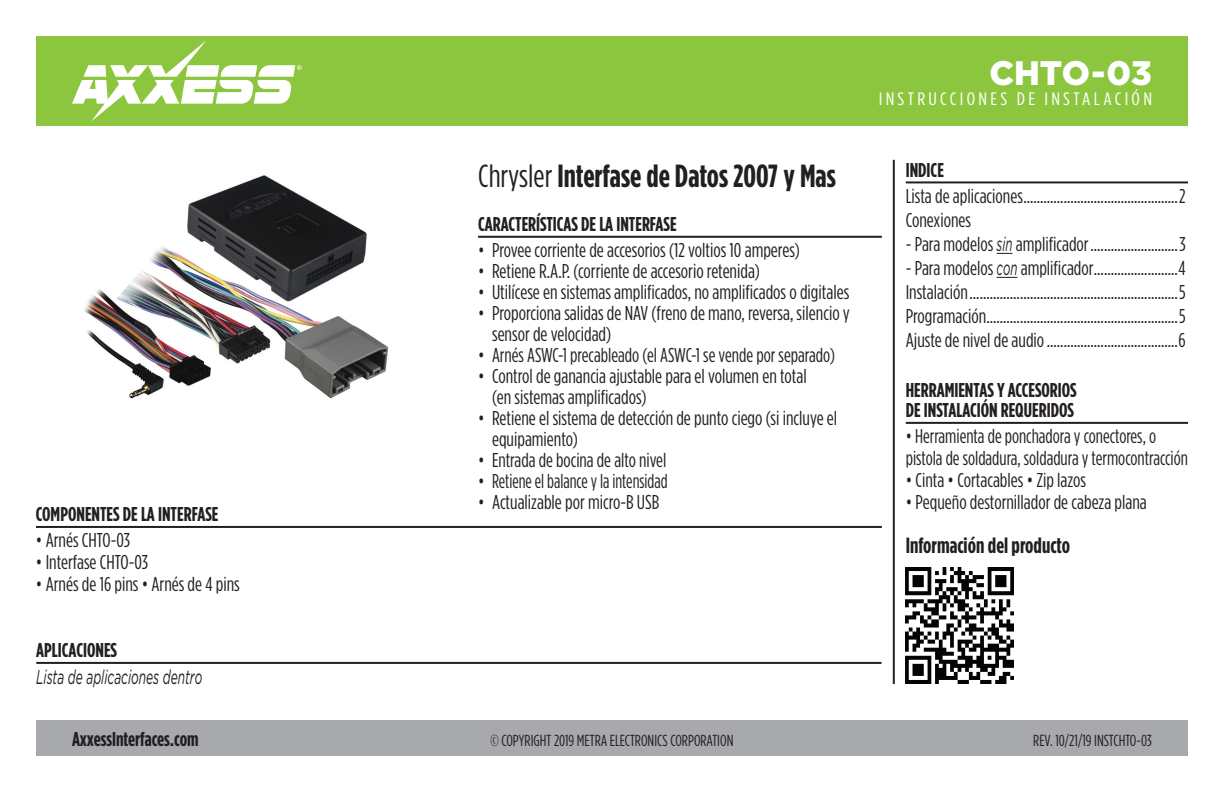
<style>
.page{position:relative;width:1224px;height:792px;background:#fff}
.page>*{position:absolute;margin:0;border:0;box-sizing:border-box;transform-origin:0 0}
.t1{font:900 34px "Gotham";letter-spacing:-.01em;color:#fff}
.t2{font:700 32px "Gotham Condensed";color:#231f20}
.t3{font:700 22px "Gotham Condensed";color:#231f20}
.t4{font:20px/24px "Gotham Condensed";color:#231f20}
.t5{font:700 20px/20px "Gotham Condensed";color:#231f20}
.t6{font:20px/22px "Gotham Condensed";color:#231f20;scale:.96 1}
.t7{font:italic 20px "Gotham";color:#231f20;scale:.6 1}
.t8{font:18px "Gotham Condensed";letter-spacing:.16em;color:#fff;scale:1.14 1}
.t9{font:16px "Gotham Condensed";color:#231f20}
.s1{font-weight:400}
.s2{font-family:"Gotham";font-style:italic}
</style>
<div class="page">
<div style="left:36px;top:720px;width:1152px;height:36px;background:#a8a9ad"></div>
<hr style="left:893px;top:160px;width:2px;height:524px;background:#231f20">
<div style="left:36px;top:36px;width:1152px;height:90px;background:#8bc63e"></div>
<svg style="left:72px;top:40px;width:230px;height:82px"></svg>
<img style="left:906px;top:568px;width:107px;height:116px">
<hr style="left:478px;top:236px;width:404px;height:2px;background:#231f20">
<hr style="left:36px;top:526px;width:846px;height:2px;background:#231f20">
<hr style="left:906px;top:422px;width:282px;height:2px;background:#231f20">
<svg style="left:997px;top:253px;width:16px;height:1px"></svg>
<svg style="left:997px;top:277px;width:21px;height:1px"></svg>
<hr style="left:906px;top:181px;width:282px;height:2px;background:#231f20">
<img style="left:84px;top:175px;width:305px;height:224px">
<hr style="left:36px;top:662px;width:846px;height:2px;background:#231f20">
<p class="t5" style="left:36px;top:503px;width:184px">COMPONENTES DE LA INTERFASE</p>
<p class="t4" style="left:36px;top:527px;width:96px">• Arnés CHTO-03</p>
<p class="t4" style="left:36px;top:549px;width:114px">• Interfase CHTO-03</p>
<p class="t4" style="left:36px;top:571px;width:205px">• Arnés de 16 pins • Arnés de 4 pins</p>
<p class="t5" style="left:36px;top:640px;width:82px">APLICACIONES</p>
<p class="t7" style="left:36px;top:665px;width:278px">Lista de aplicaciones dentro</p>
<h2 class="t2" style="left:478px;top:158px;width:359px"><span class="s1">Chrysler</span> Interfase de Datos 2007 y Mas</h2>
<p class="t5" style="left:478px;top:213px;width:200px">CARACTERÍSTICAS DE LA INTERFASE</p>
<p class="t4" style="left:478px;top:238px;width:323px">• Provee corriente de accesorios (12 voltios 10 amperes)</p>
<p class="t4" style="left:478px;top:259px;width:283px">• Retiene R.A.P. (corriente de accesorio retenida)</p>
<p class="t4" style="left:478px;top:280px;width:373px">• Utilícese en sistemas amplificados, no amplificados o digitales</p>
<p class="t4" style="left:492px;top:302px;width:359px;line-height:21px;text-indent:-14px">• Proporciona salidas de NAV (freno de mano, reversa, silencio y sensor de velocidad)</p>
<p class="t4" style="left:478px;top:343px;width:358px">• Arnés ASWC-1 precableado (el ASWC-1 se vende por separado)</p>
<p class="t4" style="left:492px;top:365px;width:316px;line-height:21px;text-indent:-14px">• Control de ganancia ajustable para el volumen en total (en sistemas amplificados)</p>
<p class="t4" style="left:492px;top:407px;width:347px;line-height:21px;text-indent:-14px">• Retiene el sistema de detección de punto ciego (si incluye el equipamiento)</p>
<p class="t4" style="left:478px;top:448px;width:190px">• Entrada de bocina de alto nivel</p>
<p class="t4" style="left:478px;top:469px;width:191px">• Retiene el balance y la intensidad</p>
<p class="t4" style="left:478px;top:490px;width:183px">• Actualizable por micro-B USB</p>
<h1 class="t1" style="left:989px;top:53px;width:164px">CHTO-03</h1>
<p class="t8" style="left:879px;top:89px;width:241px">INSTRUCCIONES DE INSTALACIÓN</p>
<p class="t5" style="left:906px;top:159px;width:40px">INDICE</p>
<p class="t4" style="left:906px;top:183px;width:281px">Lista de aplicaciones..............................................2<br>Conexiones</p>
<p class="t4" style="left:906px;top:231px;width:282px">- Para modelos <span class="s2">sin</span> amplificador..........................3</p>
<p class="t4" style="left:906px;top:255px;width:282px;text-align:justify">- Para modelos <span class="s2">con</span> amplificador.........................4<br>Instalación..............................................................5<br>Programación.........................................................5<br>Ajuste de nivel de audio.......................................6</p>
<p class="t5" style="left:906px;top:379px;width:172px">HERRAMIENTAS Y ACCESORIOS<br>DE INSTALACIÓN REQUERIDOS</p>
<p class="t6" style="left:906px;top:425px;width:296px">• Herramienta de ponchadora y conectores, o pistola de soldadura, soldadura y termocontracción</p>
<p class="t4" style="left:906px;top:468px;width:182px">• Cinta • Cortacables • Zip lazos</p>
<p class="t4" style="left:906px;top:490px;width:243px">• Pequeño destornillador de cabeza plana</p>
<p class="t3" style="left:906px;top:533px;width:166px">Información del producto</p>
<p class="t5" style="left:72px;top:729px;width:128px">AxxessInterfaces.com</p>
<p class="t9" style="left:491px;top:732px;width:244px">© COPYRIGHT 2019 METRA ELECTRONICS CORPORATION</p>
<p class="t9" style="left:1033px;top:732px;width:120px">REV. 10/21/19 INSTCHTO-03</p>
</div>
